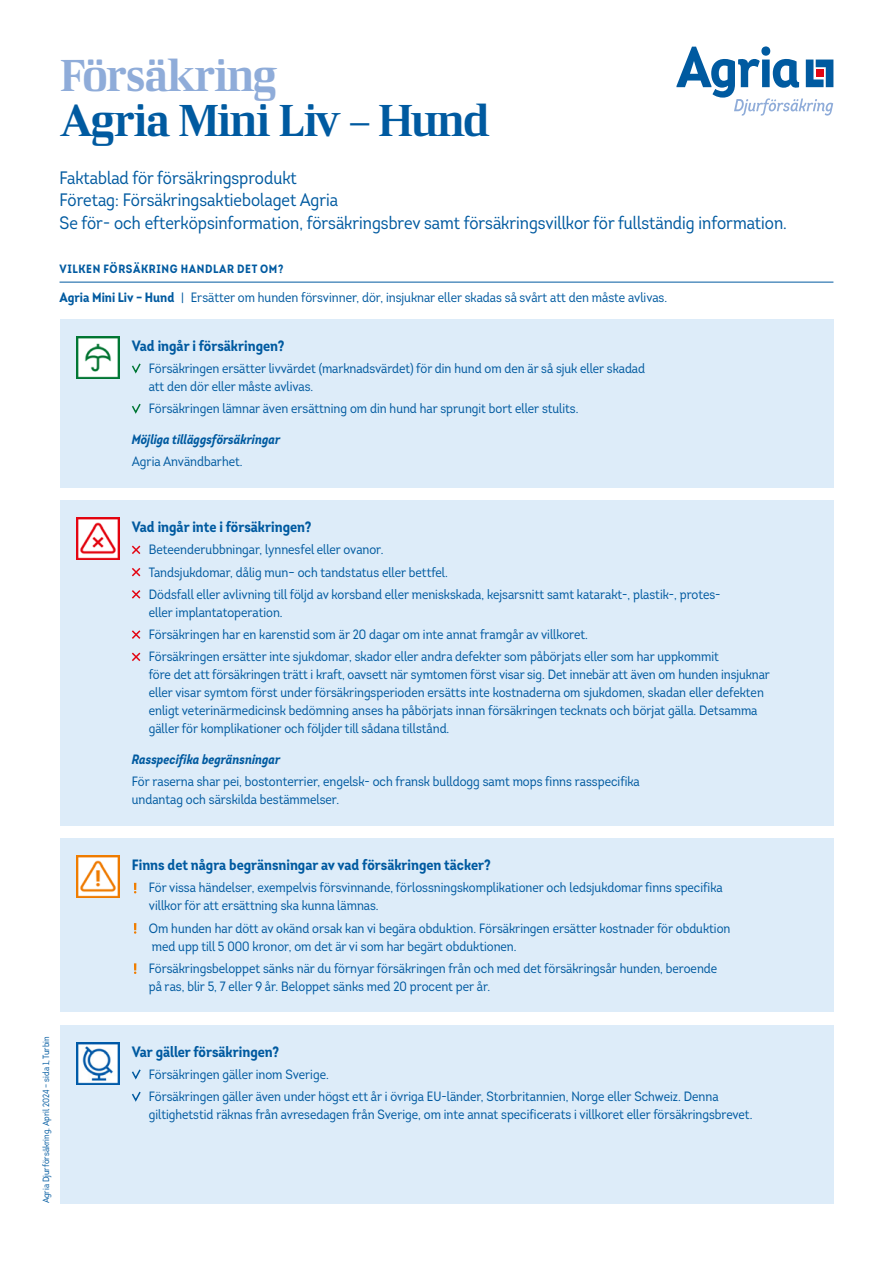
<style>
.page{position:relative;width:893px;height:1263px;background:#fff}
.page>*{position:absolute;margin:0;border:0;box-sizing:border-box;transform-origin:0 0}
.Rubrik{font:45px/45px "LF Rubrik 2";letter-spacing:-.04em;color:#005aa0}
.Underrubrik{font:18px "Intro Cond UDP";color:#005aa0}
.Rubrik_i_ruta{font:700 15px "Intro Cond UDP";color:#005aa0}
.Brödtext_i_ruta{font:13.5px/18px "Intro Cond UDP";color:#005aa0}
.Brödtext_i_ruta__ej_indrag{font:13.5px/18px "Intro Cond UDP";color:#005aa0}
.Rurik_2_i_ruta{font:italic 700 13.5px "Intro Cond UDP";color:#005aa0}
.Underrubrik_2{font:700 12px "Intro Cond UDP";letter-spacing:.05em;color:#005aa0}
.t1{font:9px "Intro Cond UDP";color:#005aa0}
.s1{color:#8facd9}
.s2{font-weight:700}
</style>
<div class="page">
<div style="left:60px;top:319px;width:773px;height:169px;background:#ddecf9"></div>
<svg style="left:132px;top:363px;width:9px;height:11px"></svg>
<svg style="left:132px;top:403px;width:9px;height:11px"></svg>
<img style="left:77px;top:336px;width:42px;height:43px">
<div style="left:60px;top:1025px;width:773px;height:178px;background:#ddecf9"></div>
<svg style="left:132px;top:1069px;width:9px;height:11px"></svg>
<svg style="left:132px;top:1091px;width:9px;height:11px"></svg>
<img style="left:77px;top:1042px;width:42px;height:42px">
<div style="left:60px;top:838px;width:773px;height:174px;background:#ddecf9"></div>
<svg style="left:134px;top:883px;width:2px;height:10px"></svg>
<svg style="left:134px;top:923px;width:2px;height:11px"></svg>
<svg style="left:134px;top:963px;width:2px;height:11px"></svg>
<img style="left:77px;top:855px;width:42px;height:43px">
<div style="left:60px;top:500px;width:773px;height:326px;background:#ddecf9"></div>
<svg style="left:132px;top:545px;width:9px;height:9px"></svg>
<svg style="left:132px;top:568px;width:9px;height:9px"></svg>
<svg style="left:132px;top:590px;width:9px;height:9px"></svg>
<svg style="left:132px;top:630px;width:9px;height:9px"></svg>
<svg style="left:132px;top:652px;width:9px;height:9px"></svg>
<img style="left:77px;top:517px;width:42px;height:43px">
<hr style="left:60px;top:282px;width:773px;height:1px;background:#005aa0">
<svg style="left:676px;top:46px;width:157px;height:70px"></svg>
<p class="Rubrik" style="left:60px;top:51px;width:431px"><span class="s1">Försäkring<br></span>Agria Mini Liv – Hund</p>
<p class="Underrubrik" style="left:60px;top:166px;width:239px">Faktablad för försäkringsprodukt</p>
<p class="Underrubrik" style="left:60px;top:189px;width:280px">Företag: Försäkringsaktiebolaget Agria</p>
<p class="Underrubrik" style="left:60px;top:211px;width:729px">Se för- och efterköpsinformation, försäkringsbrev samt försäkringsvillkor för fullständig information.</p>
<p class="Underrubrik_2" style="left:60px;top:261px;width:225px">VILKEN FÖRSÄKRING HANDLAR DET OM?</p>
<p class="Brödtext_i_ruta__ej_indrag" style="left:60px;top:288px;width:609px"><span class="s2">Agria Mini Liv – Hund</span> | Ersätter om hunden försvinner, dör, insjuknar eller skadas så svårt att den måste avlivas.</p>
<p class="Rubrik_i_ruta" style="left:132px;top:336px;width:154px">Vad ingår i försäkringen?</p>
<p class="Brödtext_i_ruta" style="left:149px;top:359px;width:498px">Försäkringen ersätter livvärdet (marknadsvärdet) för din hund om den är så sjuk eller skadad att den dör eller måste avlivas.</p>
<p class="Brödtext_i_ruta" style="left:149px;top:400px;width:431px">Försäkringen lämnar även ersättning om din hund har sprungit bort eller stulits.</p>
<p class="Rurik_2_i_ruta" style="left:132px;top:431px;width:150px">Möjliga tilläggsförsäkringar</p>
<p class="Brödtext_i_ruta__ej_indrag" style="left:132px;top:453px;width:112px">Agria Användbarhet.</p>
<p class="Rubrik_i_ruta" style="left:132px;top:517px;width:181px">Vad ingår inte i försäkringen?</p>
<p class="Brödtext_i_ruta" style="left:149px;top:541px;width:236px">Beteenderubbningar, lynnesfel eller ovanor.</p>
<p class="Brödtext_i_ruta" style="left:149px;top:563px;width:301px">Tandsjukdomar, dålig mun– och tandstatus eller bettfel.</p>
<p class="Brödtext_i_ruta" style="left:149px;top:585px;width:573px">Dödsfall eller avlivning till följd av korsband eller meniskskada, kejsarsnitt samt katarakt-, plastik-, protes&shy;eller implantatoperation.</p>
<p class="Brödtext_i_ruta" style="left:149px;top:625px;width:441px">Försäkringen har en karenstid som är 20 dagar om inte annat framgår av villkoret.</p>
<p class="Brödtext_i_ruta" style="left:149px;top:648px;width:623px">Försäkringen ersätter inte sjukdomar, skador eller andra defekter som påbörjats eller som har uppkommit<br>före det att försäkringen trätt i kraft, oavsett när symtomen först visar sig. Det innebär att även om hunden insjuknar eller visar symtom först under försäkringsperioden ersätts inte kostnaderna om sjukdomen, skadan eller defekten enligt veterinärmedicinsk bedömning anses ha påbörjats innan försäkringen tecknats och börjat gälla. Detsamma gäller för komplikationer och följder till sådana tillstånd.</p>
<p class="Rurik_2_i_ruta" style="left:132px;top:751px;width:150px">Rasspecifika begränsningar</p>
<p class="Brödtext_i_ruta__ej_indrag" style="left:132px;top:773px;width:509px">För raserna shar pei, bostonterrier, engelsk- och fransk bulldogg samt mops finns rasspecifika undantag och särskilda bestämmelser.</p>
<p class="t1" style="left:41px;top:1203px;width:169px;rotate:-90deg">Agria Djurförsäkring, April 2024 – sida 1, Turbin</p>
<p class="Rubrik_i_ruta" style="left:132px;top:855px;width:360px">Finns det några begränsningar av vad försäkringen täcker?</p>
<p class="Brödtext_i_ruta" style="left:149px;top:879px;width:575px">För vissa händelser, exempelvis försvinnande, förlossningskomplikationer och ledsjukdomar finns specifika villkor för att ersättning ska kunna lämnas.</p>
<p class="Brödtext_i_ruta" style="left:149px;top:919px;width:583px">Om hunden har dött av okänd orsak kan vi begära obduktion. Försäkringen ersätter kostnader för obduktion med upp till 5 000 kronor, om det är vi som har begärt obduktionen.</p>
<p class="Brödtext_i_ruta" style="left:149px;top:959px;width:570px">Försäkringsbeloppet sänks när du förnyar försäkringen från och med det försäkringsår hunden, beroende på ras, blir 5, 7 eller 9 år. Beloppet sänks med 20 procent per år.</p>
<p class="Rubrik_i_ruta" style="left:132px;top:1042px;width:149px">Var gäller försäkringen?</p>
<p class="Brödtext_i_ruta" style="left:149px;top:1065px;width:181px">Försäkringen gäller inom Sverige.</p>
<p class="Brödtext_i_ruta" style="left:149px;top:1087px;width:605px">Försäkringen gäller även under högst ett år i övriga EU-länder, Storbritannien, Norge eller Schweiz. Denna giltighetstid räknas från avresedagen från Sverige, om inte annat specificerats i villkoret eller försäkringsbrevet.</p>
</div>
